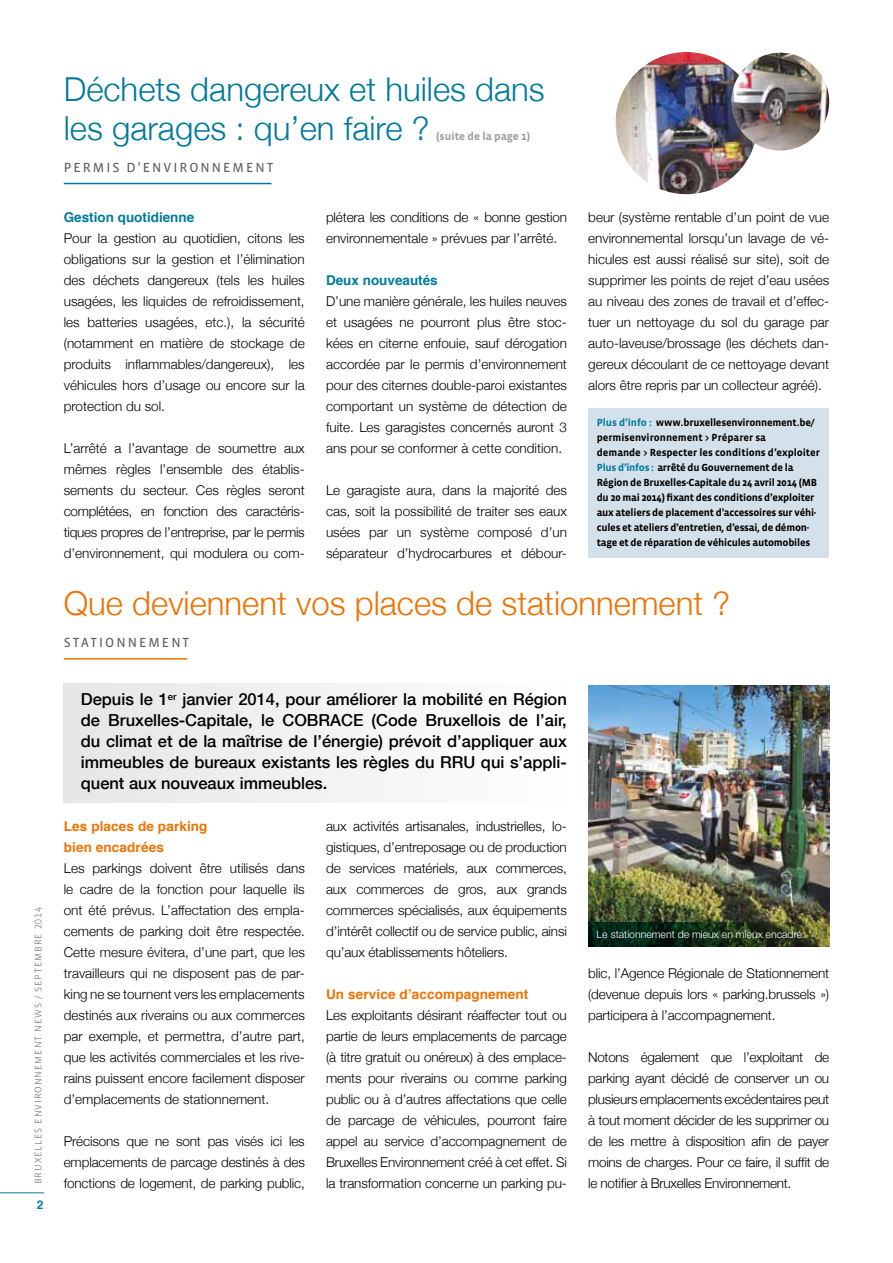
<style>
.page{position:relative;width:893px;height:1263px;background:#fff}
.page>*{position:absolute;margin:0;border:0;box-sizing:border-box;transform-origin:0 0}
.t1{font:300 33px/39px "Helvetica Neue";color:#007a9d}
.t2{font:300 33px "Helvetica Neue";color:#ee7203}
.t3{font:500 16.5px/21px "Helvetica Neue";color:#000;text-align:justify}
.t4{font:300 13.5px/21px "Helvetica Neue";letter-spacing:-.01em;color:#000;text-align:justify}
.t5{font:700 13.5px/21px "Helvetica";letter-spacing:.01em;color:#ee7203}
.t6{font:13.5px "Vista Sans Reg";letter-spacing:.15em;color:#646363}
.t7{font:700 13.5px "Helvetica";color:#007a9d}
.t8{font:700 12px "Helvetica";color:#007a9d}
.t9{font:700 11.25px "Vista Sans";color:#9d9d9c}
.t10{font:700 10.5px/15px "Vista Sans";letter-spacing:-.02em;color:#000}
.t11{font:300 10.5px "Helvetica Neue LT Std";color:#fff}
.t12{font:300 9.75px "Vista Sans";letter-spacing:.1em;color:#646363}
.s1{font-family:"Vista Sans Alt"}
.s2{color:#007a9d}
</style>
<div class="page">
<hr style="left:0;top:1192px;width:44px;height:1px;background:#007a9d">
<div style="left:588px;top:408px;width:241px;height:150px;background:#d4e1eb"></div>
<hr style="left:64px;top:183px;width:208px;height:1px;background:#007a9d">
<img style="left:615px;top:52px;width:143px;height:142px;border-radius:71px">
<img style="left:731px;top:53px;width:98px;height:98px;border-radius:49px">
<img style="left:588px;top:685px;width:241px;height:237px">
<div style="left:64px;top:684px;width:503px;height:119px;background:#f2f2f2"></div>
<hr style="left:64px;top:658px;width:123px;height:2px;background:#ee7203">
<img style="left:588px;top:922px;width:241px;height:25px">
<p class="t12" style="left:33px;top:1184px;width:279px;rotate:-90deg">Bruxelles environnement news / septembre <span class="s1">2014</span></p>
<p class="t8" style="left:37px;top:1195px;width:8px">2</p>
<h1 class="t1" style="left:64px;top:68px;width:483px">Déchets dangereux et huiles dans les garages : qu’en faire ?</h1>
<p class="t9" style="left:436px;top:130px;width:96px">(suite de la page 1)</p>
<p class="t6" style="left:64px;top:160px;width:211px">PERMIS D’ENVIRONNEMENT</p>
<p class="t7" style="left:64px;top:206px;width:132px">Gestion quotidienne</p>
<p class="t4" style="left:64px;top:227px;width:242px">Pour la gestion au quotidien, citons les obligations sur la gestion et l’élimination des déchets dangereux (tels les huiles usagées, les liquides de refroidissement, les batteries usagées, etc.), la sécurité (notamment en matière de stockage de produits inflammables/dangereux), les véhicules hors d’usage ou encore sur la protection du sol.</p>
<p class="t4" style="left:64px;top:437px;width:242px">L’arrêté a l’avantage de soumettre aux mêmes règles l’ensemble des établis&shy;sements du secteur. Ces règles seront complétées, en fonction des caractéris&shy;tiques propres de l’entreprise, par le permis d’environnement, qui modulera ou com-</p>
<p class="t4" style="left:326px;top:206px;width:242px">plétera les conditions de « bonne gestion environnementale » prévues par l’arrêté.</p>
<p class="t7" style="left:326px;top:269px;width:113px">Deux nouveautés</p>
<p class="t4" style="left:326px;top:290px;width:242px">D’une manière générale, les huiles neuves et usagées ne pourront plus être stoc&shy;kées en citerne enfouie, sauf dérogation accordée par le permis d’environnement pour des citernes double-paroi existantes comportant un système de détection de fuite. Les garagistes concernés auront 3 ans pour se conformer à cette condition.</p>
<p class="t4" style="left:326px;top:479px;width:242px">Le garagiste aura, dans la majorité des cas, soit la possibilité de traiter ses eaux usées par un système composé d’un séparateur d’hydrocarbures et débour-</p>
<p class="t4" style="left:588px;top:206px;width:242px">beur (système rentable d’un point de vue environnemental lorsqu’un lavage de vé&shy;hicules est aussi réalisé sur site), soit de supprimer les points de rejet d’eau usées au niveau des zones de travail et d’effec&shy;tuer un nettoyage du sol du garage par auto-laveuse/brossage (les déchets dan&shy;gereux découlant de ce nettoyage devant alors être repris par un collecteur agréé).</p>
<p class="t10" style="left:597px;top:415px;width:225px"><span class="s2">Plus d’info :</span> www.bruxellesenvironnement.be/ permisenvironnement &gt; Préparer sa<br>demande &gt; Respecter les conditions d’exploiter <span class="s2">Plus d’infos :</span> arrêté du Gouvernement de la Région de Bruxelles-Capitale du 24 avril 2014 (MB du 20 mai 2014) fixant des conditions d’exploiter aux ateliers de placement d’accessoires sur véhi&shy;cules et ateliers d’entretien, d’essai, de démon&shy;tage et de réparation de véhicules automobiles</p>
<h1 class="t2" style="left:64px;top:577px;width:668px">Que deviennent vos places de stationnement ?</h1>
<p class="t6" style="left:64px;top:635px;width:127px">S TATIONNEMENT</p>
<p class="t3" style="left:81px;top:688px;width:488px">Depuis le 1<sup>er</sup> janvier 2014, pour améliorer la mobilité en Région de Bruxelles-Capitale, le COBRACE (Code Bruxellois de l’air, du climat et de la maîtrise de l’énergie) prévoit d’appliquer aux immeubles de bureaux existants les règles du RRU qui s’appli&shy;quent aux nouveaux immeubles.</p>
<p class="t5" style="left:64px;top:816px;width:145px">Les places de parking bien encadrées</p>
<p class="t4" style="left:64px;top:857px;width:243px">Les parkings doivent être utilisés dans le cadre de la fonction pour laquelle ils ont été prévus. L’affectation des empla&shy;cements de parking doit être respectée.<br>Cette mesure évitera, d’une part, que les travailleurs qui ne disposent pas de par&shy;king ne se tournent vers les emplacements destinés aux riverains ou aux commerces par exemple, et permettra, d’autre part, que les activités commerciales et les rive&shy;rains puissent encore facilement disposer d’emplacements de stationnement.</p>
<p class="t4" style="left:64px;top:1130px;width:243px">Précisons que ne sont pas visés ici les emplacements de parcage destinés à des fonctions de logement, de parking public,</p>
<p class="t4" style="left:326px;top:815px;width:242px">aux activités artisanales, industrielles, lo&shy;gistiques, d’entreposage ou de production de services matériels, aux commerces, aux commerces de gros, aux grands commerces spécialisés, aux équipements d’intérêt collectif ou de service public, ainsi qu’aux établissements hôteliers.</p>
<p class="t5" style="left:326px;top:984px;width:204px">Un service d’accompagnement</p>
<p class="t4" style="left:326px;top:1004px;width:242px">Les exploitants désirant réaffecter tout ou partie de leurs emplacements de parcage (à titre gratuit ou onéreux) à des emplace&shy;ments pour riverains ou comme parking public ou à d’autres affectations que celle de parcage de véhicules, pourront faire appel au service d’accompagnement de Bruxelles Environnement créé à cet effet. Si la transformation concerne un parking pu-</p>
<p class="t11" style="left:597px;top:928px;width:210px">Le stationnement de mieux en mieux encadré.</p>
<p class="t4" style="left:588px;top:962px;width:243px">blic, l’Agence Régionale de Stationnement (devenue depuis lors « parking.brussels ») participera à l’accompagnement.</p>
<p class="t4" style="left:588px;top:1046px;width:243px">Notons également que l’exploitant de parking ayant décidé de conserver un ou plusieurs emplacements excédentaires peut à tout moment décider de les supprimer ou de les mettre à disposition afin de payer moins de charges. Pour ce faire, il suffit de le notifier à Bruxelles Environnement.</p>
</div>
